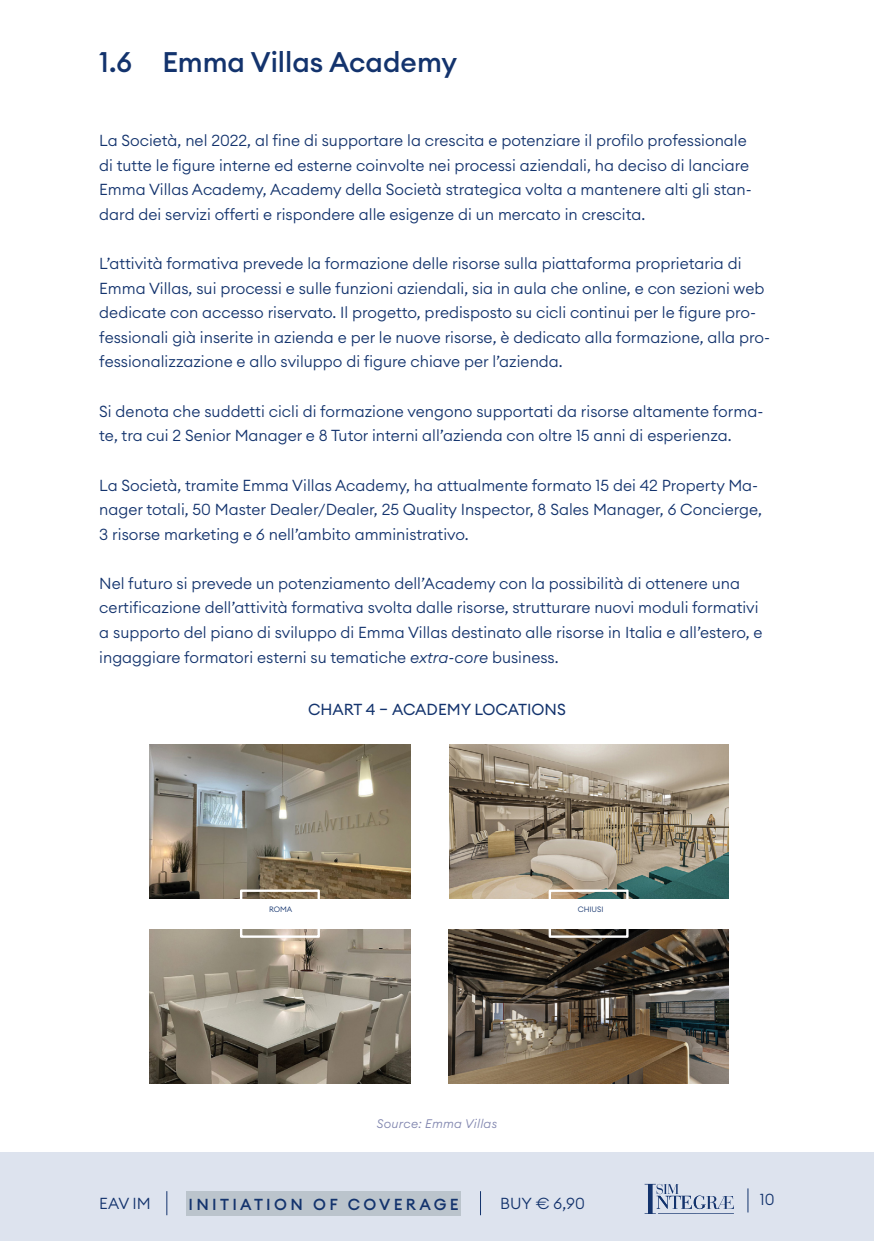
<style>
.page{position:relative;width:874px;height:1241px;background:#fff}
.page>*{position:absolute;margin:0;border:0;box-sizing:border-box;transform-origin:0 0}
.t1{font:500 28px "Euclid Circular A";color:#13336d}
.t2{font:300 15.75px/24.5px "Euclid Circular A";color:#13336d}
.t3{font:15.75px "Euclid Circular A";color:#13336d}
.t4{font:500 15.75px "Euclid Circular A";letter-spacing:.21em;color:#13336d}
.t5{font:italic 300 12.25px "Euclid Circular A";letter-spacing:.02em;color:#8186af}
.t6{font:300 7.7px "Euclid Circular A";color:#13336d}
.s1{font-style:italic}
</style>
<div class="page">
<div style="left:0;top:1152px;width:873px;height:88px;background:#dde3ee"></div>
<svg style="left:166px;top:1191px;width:1px;height:23px"></svg>
<div style="left:186px;top:1191px;width:274px;height:24px;background:#bbc4cc"></div>
<svg style="left:480px;top:1191px;width:1px;height:23px"></svg>
<svg style="left:747px;top:1188px;width:1px;height:24px"></svg>
<svg style="left:644px;top:1183px;width:89px;height:30px"></svg>
<img style="left:150px;top:744px;width:260px;height:154px">
<img style="left:448px;top:929px;width:280px;height:154px">
<img style="left:150px;top:929px;width:260px;height:154px">
<img style="left:449px;top:744px;width:279px;height:154px">
<div style="left:240px;top:889px;width:80px;height:48px;border:2px solid #fff"></div>
<div style="left:548px;top:889px;width:80px;height:48px;border:2px solid #fff"></div>
<h1 class="t1" style="left:99px;top:44px;width:359px">1.6 Emma Villas Academy</h1>
<p class="t2" style="left:99px;top:128px;width:653px">La Società, nel 2022, al fine di supportare la crescita e potenziare il profilo professionale di tutte le figure interne ed esterne coinvolte nei processi aziendali, ha deciso di lanciare Emma Villas Academy, Academy della Società strategica volta a mantenere alti gli stan&shy;dard dei servizi offerti e rispondere alle esigenze di un mercato in crescita.</p>
<p class="t2" style="left:99px;top:251px;width:671px">L’attività formativa prevede la formazione delle risorse sulla piattaforma proprietaria di Emma Villas, sui processi e sulle funzioni aziendali, sia in aula che online, e con sezioni web dedicate con accesso riservato. Il progetto, predisposto su cicli continui per le figure pro&shy;fessionali già inserite in azienda e per le nuove risorse, è dedicato alla formazione, alla pro&shy;fessionalizzazione e allo sviluppo di figure chiave per l’azienda.</p>
<p class="t2" style="left:99px;top:398px;width:665px">Si denota che suddetti cicli di formazione vengono supportati da risorse altamente forma&shy;te, tra cui 2 Senior Manager e 8 Tutor interni all’azienda con oltre 15 anni di esperienza.</p>
<p class="t2" style="left:99px;top:472px;width:664px">La Società, tramite Emma Villas Academy, ha attualmente formato 15 dei 42 Property Ma&shy;nager totali, 50 Master Dealer/Dealer, 25 Quality Inspector, 8 Sales Manager, 6 Concierge,<br>3 risorse marketing e 6 nell’ambito amministrativo.</p>
<p class="t2" style="left:99px;top:570px;width:664px">Nel futuro si prevede un potenziamento dell’Academy con la possibilità di ottenere una certificazione dell’attività formativa svolta dalle risorse, strutturare nuovi moduli formativi a supporto del piano di sviluppo di Emma Villas destinato alle risorse in Italia e all’estero, e ingaggiare formatori esterni su tematiche <span class="s1">extra-core</span> business.</p>
<p class="t3" style="left:308px;top:698px;width:259px">CHART 4 – ACADEMY LOCATIONS</p>
<p class="t6" style="left:269px;top:904px;width:25px">ROMA</p>
<p class="t6" style="left:577px;top:904px;width:27px">CHIUSI</p>
<p class="t5" style="left:376px;top:1115px;width:122px">Source: Emma Villas</p>
<p class="t2" style="left:99px;top:1190px;width:53px">EAV IM</p>
<p class="t4" style="left:188px;top:1194px;width:272px">INITIATION OF COVERAGE</p>
<p class="t2" style="left:500px;top:1190px;width:86px">BUY € 6,90</p>
<p class="t2" style="left:759px;top:1186px;width:16px">10</p>
</div>
